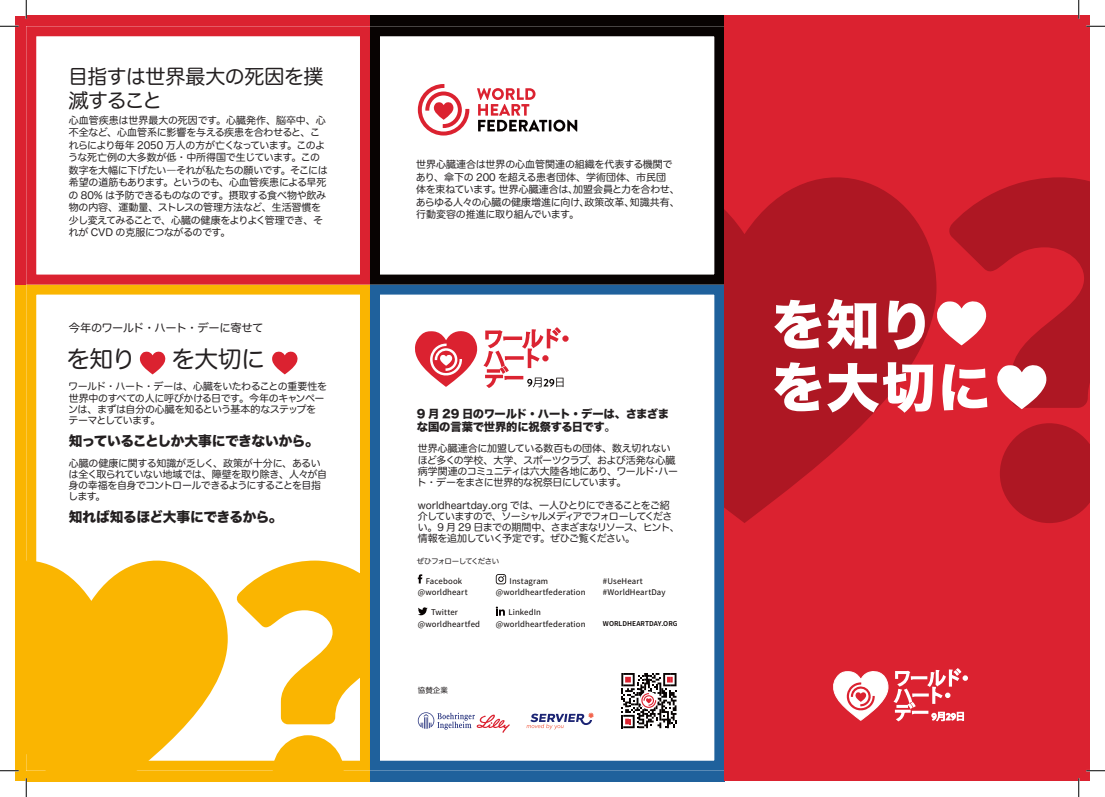
<style>
.page{position:relative;width:1105px;height:797px;background:#fff}
.page>*{position:absolute;margin:0;border:0;box-sizing:border-box;transform-origin:0 0}
.t1{font:53.75px/62.5px "Hira Kaku Std W8";letter-spacing:.02em;color:#fff}
.t2{font:23.75px "Hira Maru Pro W4";letter-spacing:-.03em;color:#231f20}
.t3{font:20px/24px "Hira Maru Pro W4";letter-spacing:-.025em;color:#231f20}
.t4{font:13.75px "Hira Kaku Std W8";letter-spacing:-.04em;color:#231f20}
.t5{font:11.25px/12.5px "Hira Kaku Std W8";letter-spacing:-.015em;color:#231f20}
.t6{font:11.25px "Hira Maru Pro W4";letter-spacing:-.035em;color:#231f20}
.t7{font:10px/12.5px "Hira Maru Pro W4";letter-spacing:-.035em;color:#231f20}
.t8{font:10px/11.2px "Hira Maru Pro W4";letter-spacing:-.065em;color:#231f20}
.t9{font:8.75px "Source Sans Pro";letter-spacing:.015em;color:#080302}
.t10{font:600 7.5px "Source Sans Pro";letter-spacing:.005em;color:#080302}
.t11{font:7.5px "Hira Maru Pro W4";letter-spacing:-.07em;color:#231f20}
.s1{font-family:"Hira Maru Pro W4"}
</style>
<div class="page">
<svg style="left:37px;top:560px;width:191px;height:199px;fill:#fab501"></svg>
<svg style="left:236px;top:560px;width:123px;height:164px"></svg>
<svg style="left:275px;top:735px;width:67px;height:24px"></svg>
<div style="left:26px;top:284px;width:344px;height:486px;border:10px solid #fab501"></div>
<div style="left:26px;top:26px;width:344px;height:258px;border:10px solid #db2230"></div>
<div style="left:370px;top:284px;width:354px;height:486px;border:10px solid #1f619c"></div>
<div style="left:370px;top:26px;width:354px;height:258px;border:10px solid #080302"></div>
<svg style="left:418px;top:574px;width:4px;height:9px"></svg>
<svg style="left:418px;top:607px;width:10px;height:8px"></svg>
<svg style="left:496px;top:574px;width:10px;height:10px"></svg>
<svg style="left:496px;top:606px;width:9px;height:9px"></svg>
<div style="left:26px;top:770px;width:344px;height:11px;background:#fab501"></div>
<div style="left:370px;top:770px;width:354px;height:11px;background:#1f619c"></div>
<div style="left:370px;top:16px;width:354px;height:10px;background:#080302"></div>
<div style="left:26px;top:16px;width:344px;height:10px;background:#db2230"></div>
<div style="left:16px;top:284px;width:10px;height:497px;background:#fab501"></div>
<div style="left:16px;top:16px;width:10px;height:268px;background:#db2230"></div>
<svg style="left:621px;top:673px;width:55px;height:55px"></svg>
<svg style="left:418px;top:712px;width:92px;height:20px"></svg>
<svg style="left:526px;top:712px;width:68px;height:17px"></svg>
<svg style="left:477px;top:88px;width:100px;height:44px"></svg>
<svg style="left:418px;top:84px;width:51px;height:51px"></svg>
<div style="left:724px;top:16px;width:365px;height:765px;background:#db2230"></div>
<svg style="left:724px;top:177px;width:212px;height:346px;fill:#ae1723"></svg>
<svg style="left:1000px;top:423px;width:89px;height:100px"></svg>
<svg style="left:139px;top:351px;width:27px;height:23px"></svg>
<svg style="left:272px;top:351px;width:26px;height:23px"></svg>
<svg style="left:936px;top:177px;width:153px;height:232px"></svg>
<div style="left:562px;top:335px;width:7px;height:7px;border:2px solid #db2432;border-radius:50%"></div>
<svg style="left:415px;top:327px;width:152px;height:61px"></svg>
<svg style="left:833px;top:668px;width:135px;height:54px"></svg>
<svg style="left:0;top:25px;width:19px;height:2px"></svg>
<svg style="left:1086px;top:25px;width:19px;height:2px"></svg>
<svg style="left:0;top:770px;width:19px;height:1px"></svg>
<svg style="left:1086px;top:770px;width:19px;height:1px"></svg>
<svg style="left:25px;top:0;width:2px;height:19px"></svg>
<svg style="left:25px;top:778px;width:2px;height:19px"></svg>
<svg style="left:1078px;top:0;width:1px;height:19px"></svg>
<svg style="left:1078px;top:778px;width:1px;height:19px"></svg>
<p class="t3" style="left:68px;top:64px;width:257px">目指すは世界最大の死因を撲滅すること</p>
<p class="t7" style="left:68px;top:113px;width:261px">心血管疾患は世界最大の死因です。心臓発作、脳卒中、心不全など、心血管系に影響を与える疾患を合わせると、これらにより毎年 2050 万人の方が亡くなっています。このような死亡例の大多数が低・中所得国で生じています。この数字を大幅に下げたい―それが私たちの願いです。そこには希望の道筋もあります。というのも、心血管疾患による早死の 80% は予防できるものなのです。摂取する食べ物や飲み物の内容、運動量、ストレスの管理方法など、生活習慣を少し変えてみることで、心臓の健康をよりよく管理でき、それが CVD の克服につながるのです。</p>
<p class="t6" style="left:69px;top:318px;width:196px">今年のワールド・ハート・デーに寄せて</p>
<p class="t2" style="left:66px;top:339px;width:71px">を知り</p>
<p class="t2" style="left:171px;top:339px;width:95px">を大切に</p>
<p class="t7" style="left:68px;top:380px;width:261px;line-height:11.2px">ワールド・ハート・デーは、心臓をいたわることの重要性を世界中のすべての人に呼びかける日です。今年のキャンペーンは、まずは自分の心臓を知るという基本的なステップをテーマとしています。</p>
<p class="t4" style="left:69px;top:433px;width:252px">知っていることしか大事にできないから。</p>
<p class="t7" style="left:68px;top:456px;width:261px;line-height:11.2px">心臓の健康に関する知識が乏しく、政策が十分に、あるいは全く取られていない地域では、障壁を取り除き、人々が自身の幸福を自身でコントロールできるようにすることを目指します。</p>
<p class="t4" style="left:69px;top:509px;width:215px">知れば知るほど大事にできるから。</p>
<p class="t7" style="left:416px;top:157px;width:265px">世界心臓連合は世界の心血管関連の組織を代表する機関であり、傘下の 200 を超える患者団体、学術団体、市民団<br>体を束ねています。世界心臓連合は、加盟会員と力を合わせ、あらゆる人々の心臓の健康増進に向け、政策改革、知識共有、行動変容の推進に取り組んでいます。</p>
<p class="t5" style="left:417px;top:408px;width:254px">9 月 29 日のワールド・ハート・デーは、さまざまな国の言葉で世界的に祝祭する日です<span class="s1">。</span></p>
<p class="t7" style="left:417px;top:442px;width:263px;line-height:11.2px">世界心臓連合に加盟している数百もの団体、数え切れないほど多くの学校、大学、スポーツクラブ、および活発な心臓病学関連のコミュニティは六大陸各地にあり、ワールド・ハート・デーをまさに世界的な祝祭日にしています。</p>
<p class="t8" style="left:418px;top:498px;width:264px">worldheartday.org では、一人ひとりにできることをご紹介していますので、ソーシャルメディアでフォローしてください。9 月 29 日までの期間中、さまざまなリソース、ヒント、情報を追加していく予定です。ぜひご覧ください。</p>
<p class="t11" style="left:417px;top:554px;width:84px">ぜひフォローしてください</p>
<p class="t9" style="left:426px;top:575px;width:38px">Facebook</p>
<p class="t9" style="left:418px;top:586px;width:51px">@worldheart</p>
<p class="t9" style="left:431px;top:607px;width:28px">Twitter</p>
<p class="t9" style="left:418px;top:618px;width:64px">@worldheartfed</p>
<p class="t9" style="left:510px;top:575px;width:40px">Instagram</p>
<p class="t9" style="left:496px;top:586px;width:91px">@worldheartfederation</p>
<p class="t9" style="left:508px;top:607px;width:34px">LinkedIn</p>
<p class="t9" style="left:496px;top:618px;width:91px">@worldheartfederation</p>
<p class="t9" style="left:603px;top:575px;width:41px">#UseHeart</p>
<p class="t9" style="left:603px;top:586px;width:64px">#WorldHeartDay</p>
<p class="t10" style="left:603px;top:618px;width:76px">WORLDHEARTDAY.ORG</p>
<p class="t11" style="left:418px;top:684px;width:31px">協賛企業</p>
<p class="t1" style="left:771px;top:295px;width:221px">を知りを大切に</p>
</div>
